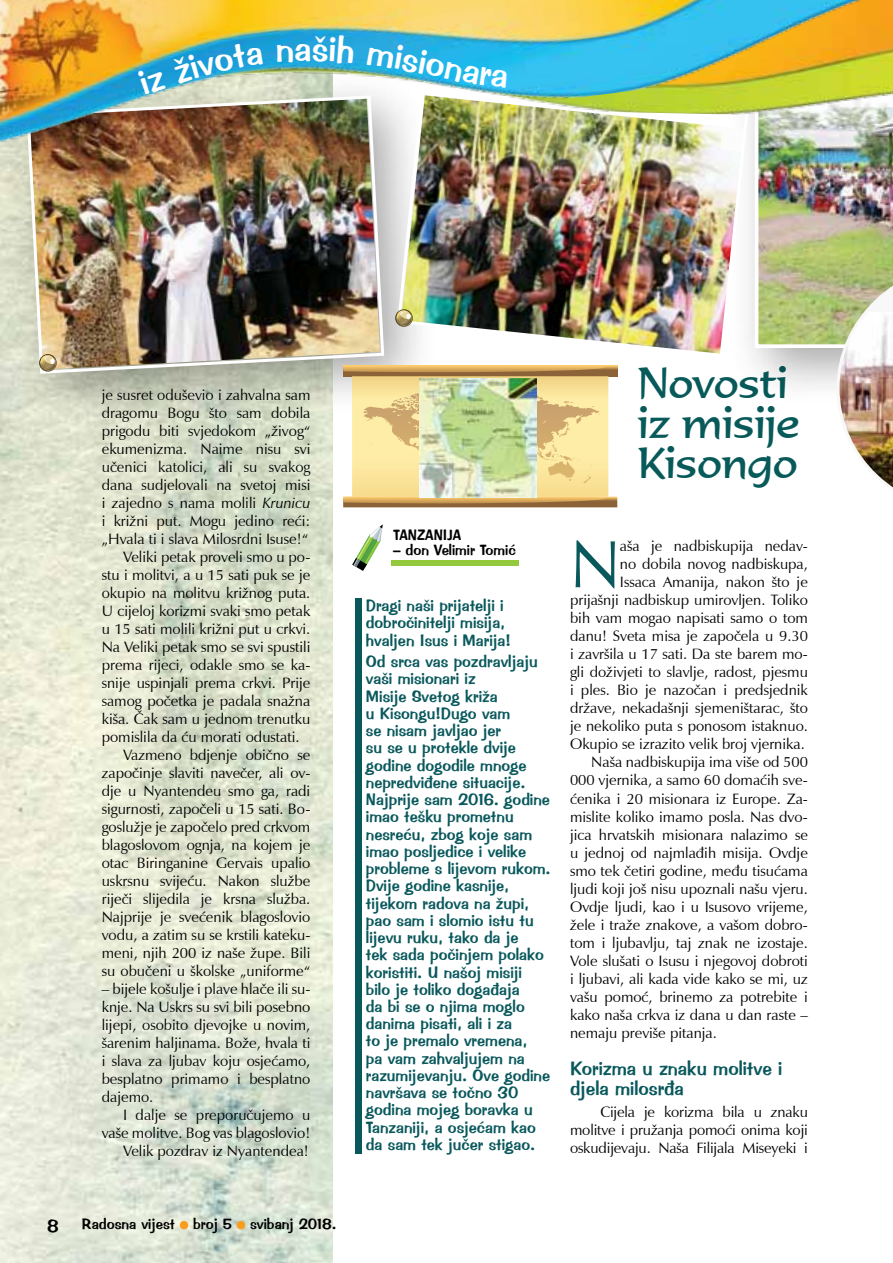
<style>
.page{position:relative;width:893px;height:1263px;background:#fff}
.page>*{position:absolute;margin:0;border:0;box-sizing:border-box;transform-origin:0 0}
.t1{font:67.65px "Zapf Humanist 601 BT";color:#09585c}
.t2{font:41.85px/40.3px "Formal 436 L2";color:#075a59}
.t3{font:19.5px/19.5px "Impress BT";color:#09585c}
.t4{font:18px "Impress BT";color:#000}
.t5{font:16.5px/17.2px "Impress BT";color:#09585c}
.t6{font:15px/18px "Zapf Humanist 601 BT";color:#000;text-align:justify}
.t7{font:15px "Impress BT";color:#000}
.s1{font-style:italic}
</style>
<div class="page">
<img style="left:0;top:430px;width:332px;height:833px">
<div style="left:356px;top:599px;width:6px;height:555px;background:#09585c"></div>
<svg style="left:352px;top:524px;width:31px;height:47px"></svg>
<div style="left:391px;top:560px;width:127px;height:6px;background:#95c93d"></div>
<div style="left:0;top:69px;width:441px;height:361px;background:#000;opacity:.35"></div>
<img style="left:25px;top:171px;width:361px;height:204px">
<div style="left:343px;top:366px;width:274px;height:10px;background:#8c6339"></div>
<svg style="left:343px;top:366px;width:262px;height:6px;background:#d5a65a"></svg>
<svg style="left:343px;top:497px;width:274px;height:10px"></svg>
<svg style="left:352px;top:376px;width:256px;height:121px;background:#f2da94"></svg>
<svg style="left:343px;top:497px;width:262px;height:6px"></svg>
<img style="left:420px;top:378px;width:117px;height:120px">
<div style="left:727px;top:7px;width:166px;height:399px;background:#000;opacity:.35"></div>
<svg style="left:39px;top:354px;width:18px;height:20px"></svg>
<img style="left:396px;top:171px;width:354px;height:188px">
<img style="left:755px;top:171px;width:138px;height:317px">
<svg style="left:395px;top:309px;width:18px;height:21px"></svg>
<img style="left:0;top:0;width:893px;height:171px">
<img style="left:0;top:0;width:230px;height:139px">
<div style="left:180px;top:1221px;width:8px;height:8px;background:#f99d1f;border-radius:50%"></div>
<div style="left:237px;top:1221px;width:8px;height:8px;background:#f99d1f;border-radius:50%"></div>
<img style="left:889px;top:33px;width:4px;height:41px">
<img style="left:138px;top:42px;width:125px;height:53px">
<svg style="left:277px;top:34px;width:78px;height:30px;background:#21a3db"></svg>
<svg style="left:367px;top:44px;width:140px;height:44px;background:#3ebce6"></svg>
<p class="t6" style="left:102px;top:386px;width:210px">je susret oduševio i zahvalna sam</p>
<p class="t6" style="left:102px;top:404px;width:210px">dragomu Bogu što sam dobila</p>
<p class="t6" style="left:102px;top:422px;width:210px">prigodu biti svjedokom „živog“</p>
<p class="t6" style="left:102px;top:440px;width:210px">ekumenizma. Naime nisu svi</p>
<p class="t6" style="left:102px;top:458px;width:210px">učenici katolici, ali su svakog</p>
<p class="t6" style="left:102px;top:476px;width:210px">dana sudjelovali na svetoj misi</p>
<p class="t6" style="left:102px;top:494px;width:210px">i zajedno s nama molili <span class="s1">Krunicu</span></p>
<p class="t6" style="left:102px;top:512px;width:210px">i križni put. Mogu jedino reći:</p>
<p class="t6" style="left:102px;top:530px;width:208px">„Hvala ti i slava Milosrdni Isuse!“</p>
<p class="t6" style="left:123px;top:548px;width:189px">Veliki petak proveli smo u po-</p>
<p class="t6" style="left:102px;top:566px;width:210px">stu i molitvi, a u 15 sati puk se je</p>
<p class="t6" style="left:102px;top:584px;width:210px">okupio na molitvu križnog puta.</p>
<p class="t6" style="left:102px;top:602px;width:210px">U cijeloj korizmi svaki smo petak</p>
<p class="t6" style="left:102px;top:620px;width:210px">u 15 sati molili križni put u crkvi.</p>
<p class="t6" style="left:102px;top:638px;width:210px">Na Veliki petak smo se svi spustili</p>
<p class="t6" style="left:102px;top:656px;width:210px">prema rijeci, odakle smo se ka-</p>
<p class="t6" style="left:102px;top:674px;width:210px">snije uspinjali prema crkvi. Prije</p>
<p class="t6" style="left:102px;top:692px;width:210px">samog početka je padala snažna</p>
<p class="t6" style="left:102px;top:710px;width:210px">kiša. Čak sam u jednom trenutku</p>
<p class="t6" style="left:102px;top:728px;width:199px">pomislila da ću morati odustati.</p>
<p class="t6" style="left:123px;top:746px;width:189px">Vazmeno bdjenje obično se</p>
<p class="t6" style="left:102px;top:764px;width:210px">započinje slaviti navečer, ali ov-</p>
<p class="t6" style="left:102px;top:782px;width:210px">dje u Nyantendeu smo ga, radi</p>
<p class="t6" style="left:102px;top:800px;width:210px">sigurnosti, započeli u 15 sati. Bo-</p>
<p class="t6" style="left:102px;top:818px;width:210px">goslužje je započelo pred crkvom</p>
<p class="t6" style="left:102px;top:836px;width:210px">blagoslovom ognja, na kojem je</p>
<p class="t6" style="left:102px;top:854px;width:210px">otac Biringanine Gervais upalio</p>
<p class="t6" style="left:102px;top:872px;width:210px">uskrsnu svijeću. Nakon službe</p>
<p class="t6" style="left:102px;top:890px;width:210px">riječi slijedila je krsna služba.</p>
<p class="t6" style="left:102px;top:908px;width:210px">Najprije je svećenik blagoslovio</p>
<p class="t6" style="left:102px;top:926px;width:210px">vodu, a zatim su se krstili kateku-</p>
<p class="t6" style="left:102px;top:944px;width:210px">meni, njih 200 iz naše župe. Bili</p>
<p class="t6" style="left:102px;top:962px;width:210px">su obučeni u školske „uniforme“</p>
<p class="t6" style="left:102px;top:980px;width:210px">– bijele košulje i plave hlače ili su&shy;knje. Na Uskrs su svi bili posebno lijepi, osobito djevojke u novim, šarenim haljinama. Bože, hvala ti i slava za ljubav koju osjećamo, besplatno primamo i besplatno dajemo.</p>
<p class="t6" style="left:102px;top:1106px;width:210px;text-align:right">I dalje se preporučujemo u vaše molitve. Bog vas blagoslovio!<br>Velik pozdrav iz Nyantendea!</p>
<p class="t4" style="left:47px;top:1214px;width:13px">8</p>
<p class="t7" style="left:82px;top:1215px;width:256px">Radosna vijest broj 5 svibanj 2018.</p>
<p class="t7" style="left:393px;top:526px;width:70px">TANZANIJA</p>
<p class="t7" style="left:393px;top:541px;width:124px">– don Velimir Tomić</p>
<p class="t5" style="left:366px;top:597px;width:147px">Dragi naši prijatelji i dobročinitelji misija, hvaljen Isus i Marija!</p>
<p class="t5" style="left:366px;top:653px;width:186px">Od srca vas pozdravljaju vaši misionari iz<br>Misije Svetog križa<br>u Kisongu!Dugo vam<br>se nisam javljao jer<br>su se u protekle dvije godine dogodile mnoge nepredviđene situacije.<br>Najprije sam 2016. godine imao tešku prometnu nesreću, zbog koje sam imao posljedice i velike probleme s lijevom rukom.<br>Dvije godine kasnije, tijekom radova na župi, pao sam i slomio istu tu lijevu ruku, tako da je<br>tek sada počinjem polako koristiti. U našoj misiji<br>bilo je toliko događaja<br>da bi se o njima moglo danima pisati, ali i za<br>to je premalo vremena,<br>pa vam zahvaljujem na razumijevanju. Ove godine navršava se točno 30 godina mojeg boravka u<br>Tanzaniji, a osjećam kao da sam tek jučer stigao.</p>
<h2 class="t2" style="left:638px;top:362px;width:163px">Novosti iz misije<br>Kisongo</h2>
<h1 class="t1" style="left:570px;top:522px;width:52px">N</h1>
<p class="t6" style="left:620px;top:537px;width:190px">aša je nadbiskupija nedav-</p>
<p class="t6" style="left:620px;top:555px;width:190px">no dobila novog nadbiskupa,</p>
<p class="t6" style="left:620px;top:573px;width:190px">Issaca Amanija, nakon što je</p>
<p class="t6" style="left:570px;top:591px;width:239px">prijašnji nadbiskup umirovljen. Toliko</p>
<p class="t6" style="left:570px;top:609px;width:239px">bih vam mogao napisati samo o tom</p>
<p class="t6" style="left:570px;top:627px;width:239px">danu! Sveta misa je započela u 9.30</p>
<p class="t6" style="left:570px;top:645px;width:239px">i završila u 17 sati. Da ste barem mo-</p>
<p class="t6" style="left:570px;top:663px;width:239px">gli doživjeti to slavlje, radost, pjesmu</p>
<p class="t6" style="left:570px;top:681px;width:239px">i ples. Bio je nazočan i predsjednik</p>
<p class="t6" style="left:570px;top:699px;width:239px">države, nekadašnji sjemeništarac, što</p>
<p class="t6" style="left:570px;top:717px;width:239px">je nekoliko puta s ponosom istaknuo.</p>
<p class="t6" style="left:570px;top:735px;width:236px">Okupio se izrazito velik broj vjernika.</p>
<p class="t6" style="left:591px;top:753px;width:218px">Naša nadbiskupija ima više od 500</p>
<p class="t6" style="left:570px;top:771px;width:239px">000 vjernika, a samo 60 domaćih sve-</p>
<p class="t6" style="left:570px;top:789px;width:239px">ćenika i 20 misionara iz Europe. Za-</p>
<p class="t6" style="left:570px;top:807px;width:239px">mislite koliko imamo posla. Nas dvo-</p>
<p class="t6" style="left:570px;top:825px;width:239px">jica hrvatskih misionara nalazimo se</p>
<p class="t6" style="left:570px;top:843px;width:239px">u jednoj od najmlađih misija. Ovdje</p>
<p class="t6" style="left:570px;top:861px;width:239px">smo tek četiri godine, među tisućama</p>
<p class="t6" style="left:570px;top:879px;width:239px">ljudi koji još nisu upoznali našu vjeru.</p>
<p class="t6" style="left:570px;top:897px;width:239px">Ovdje ljudi, kao i u Isusovo vrijeme,</p>
<p class="t6" style="left:570px;top:915px;width:239px">žele i traže znakove, a vašom dobro-</p>
<p class="t6" style="left:570px;top:933px;width:239px">tom i ljubavlju, taj znak ne izostaje.</p>
<p class="t6" style="left:570px;top:951px;width:239px">Vole slušati o Isusu i njegovoj dobroti</p>
<p class="t6" style="left:570px;top:969px;width:239px">i ljubavi, ali kada vide kako se mi, uz</p>
<p class="t6" style="left:570px;top:987px;width:239px">vašu pomoć, brinemo za potrebite i</p>
<p class="t6" style="left:570px;top:1005px;width:239px">kako naša crkva iz dana u dan raste –</p>
<p class="t6" style="left:570px;top:1023px;width:148px">nemaju previše pitanja.</p>
<h3 class="t3" style="left:570px;top:1059px;width:214px">Korizma u znaku molitve i djela milosrđa</h3>
<p class="t6" style="left:570px;top:1102px;width:239px;text-indent:30px">Cijela je korizma bila u znaku molitve i pružanja pomoći onima koji oskudijevaju. Naša Filijala Miseyeki i</p>
</div>
